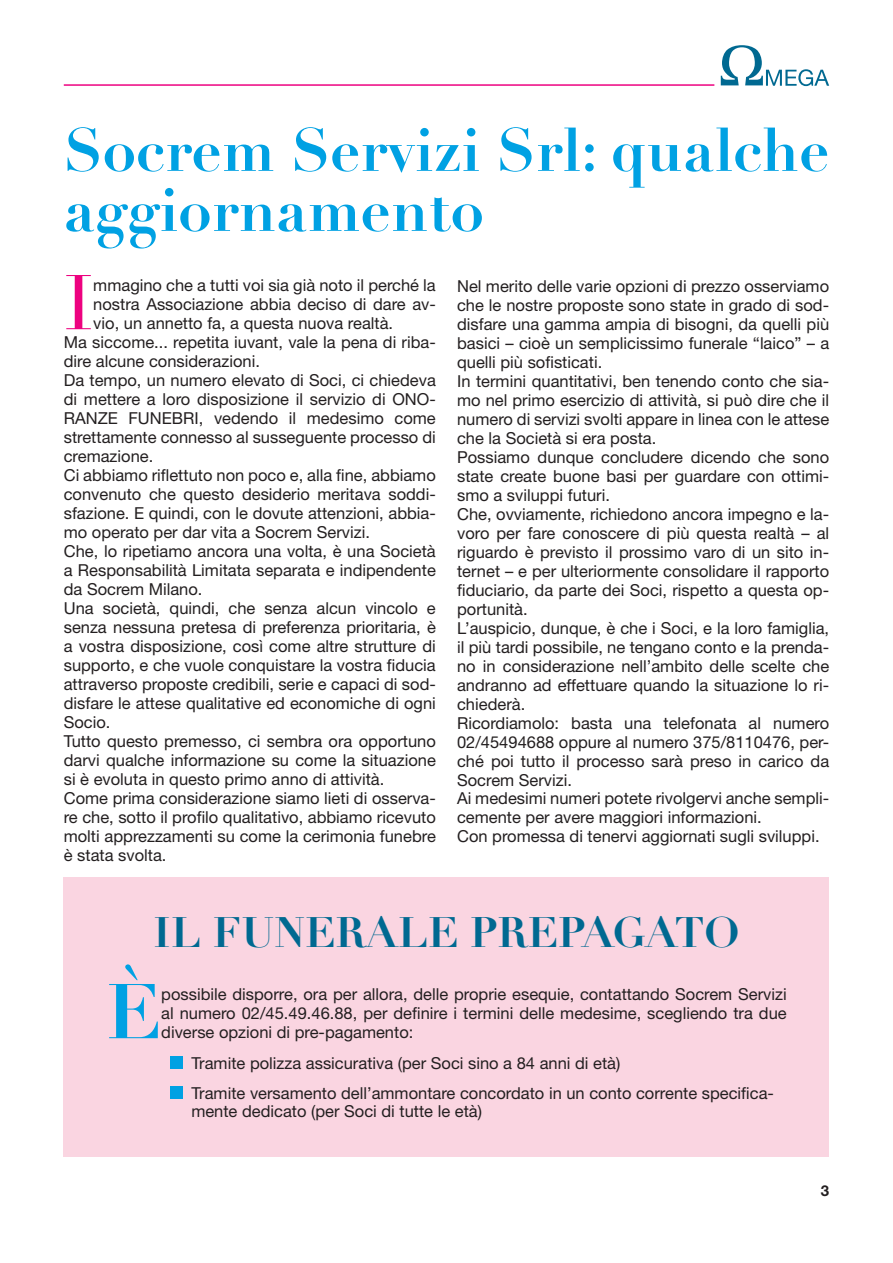
<style>
.page{position:relative;width:893px;height:1263px;background:#fff}
.page>*{position:absolute;margin:0;border:0;box-sizing:border-box;transform-origin:0 0}
.t1{font:76.2px "Didot LT Std";color:#ed0280}
.t2{font:700 76.2px "Didot LT Std";color:#00a1e3}
.t3{font:700 60px/60px "Didot LT Std";color:#00a1e3}
.t4{font:700 42px "Didot LT Std";color:#006991}
.t5{font:16.5px/18.9px "Helvetica Neue LT Std";color:#231f20}
.t6{font:700 15px "Helvetica Neue LT Std";color:#231f20}
</style>
<div class="page">
<hr style="left:64px;top:84px;width:650px;height:2px;background:#ed0280">
<svg style="left:721px;top:45px;width:108px;height:41px"></svg>
<div style="left:64px;top:877px;width:765px;height:280px;background:#fad5e1"></div>
<div style="left:170px;top:1056px;width:13px;height:13px;background:#00a1e3"></div>
<div style="left:170px;top:1086px;width:13px;height:13px;background:#00a1e3"></div>
<h2 class="t3" style="left:64px;top:121px;width:767px">Socrem Servizi Srl: qualche aggiornamento</h2>
<p class="t5" style="left:457px;top:277px;width:374px">Nel merito delle varie opzioni di prezzo osserviamo che le nostre proposte sono state in grado di sod&shy;disfare una gamma ampia di bisogni, da quelli più basici – cioè un semplicissimo funerale “laico” – a quelli più sofisticati.<br>In termini quantitativi, ben tenendo conto che sia&shy;mo nel primo esercizio di attività, si può dire che il numero di servizi svolti appare in linea con le attese che la Società si era posta.<br>Possiamo dunque concludere dicendo che sono state create buone basi per guardare con ottimi&shy;smo a sviluppi futuri.<br>Che, ovviamente, richiedono ancora impegno e la&shy;voro per fare conoscere di più questa realtà – al riguardo è previsto il prossimo varo di un sito in&shy;ternet – e per ulteriormente consolidare il rapporto fiduciario, da parte dei Soci, rispetto a questa op&shy;portunità.<br>L’auspicio, dunque, è che i Soci, e la loro famiglia, il più tardi possibile, ne tengano conto e la prenda&shy;no in considerazione nell’ambito delle scelte che andranno ad effettuare quando la situazione lo ri&shy;chiederà.<br>Ricordiamolo: basta una telefonata al numero 02/45494688 oppure al numero 375/8110476, per&shy;ché poi tutto il processo sarà preso in carico da Socrem Servizi.<br>Ai medesimi numeri potete rivolgervi anche sempli&shy;cemente per avere maggiori informazioni.<br>Con promessa di tenervi aggiornati sugli sviluppi.</p>
<h1 class="t1" style="left:64px;top:257px;width:31px">I</h1>
<p class="t5" style="left:93px;top:276px;width:344px">mmagino che a tutti voi sia già noto il perché la</p>
<p class="t5" style="left:93px;top:295px;width:344px">nostra Associazione abbia deciso di dare av-</p>
<p class="t5" style="left:93px;top:314px;width:301px">vio, un annetto fa, a questa nuova realtà.</p>
<p class="t5" style="left:64px;top:333px;width:374px">Ma siccome... repetita iuvant, vale la pena di riba-</p>
<p class="t5" style="left:64px;top:352px;width:198px">dire alcune considerazioni.</p>
<p class="t5" style="left:64px;top:371px;width:374px">Da tempo, un numero elevato di Soci, ci chiedeva</p>
<p class="t5" style="left:64px;top:390px;width:374px">di mettere a loro disposizione il servizio di ONO-</p>
<p class="t5" style="left:64px;top:409px;width:374px">RANZE FUNEBRI, vedendo il medesimo come</p>
<p class="t5" style="left:64px;top:427px;width:374px">strettamente connesso al susseguente processo di</p>
<p class="t5" style="left:64px;top:446px;width:91px">cremazione.</p>
<p class="t5" style="left:64px;top:465px;width:374px">Ci abbiamo riflettuto non poco e, alla fine, abbiamo</p>
<p class="t5" style="left:64px;top:484px;width:374px">convenuto che questo desiderio meritava soddi-</p>
<p class="t5" style="left:64px;top:503px;width:374px">sfazione. E quindi, con le dovute attenzioni, abbia-</p>
<p class="t5" style="left:64px;top:522px;width:308px">mo operato per dar vita a Socrem Servizi.</p>
<p class="t5" style="left:64px;top:541px;width:374px">Che, lo ripetiamo ancora una volta, è una Società</p>
<p class="t5" style="left:64px;top:560px;width:374px">a Responsabilità Limitata separata e indipendente</p>
<p class="t5" style="left:64px;top:579px;width:140px">da Socrem Milano.</p>
<p class="t5" style="left:64px;top:598px;width:374px">Una società, quindi, che senza alcun vincolo e</p>
<p class="t5" style="left:64px;top:617px;width:374px">senza nessuna pretesa di preferenza prioritaria, è</p>
<p class="t5" style="left:64px;top:636px;width:374px">a vostra disposizione, così come altre strutture di</p>
<p class="t5" style="left:64px;top:655px;width:374px">supporto, e che vuole conquistare la vostra fiducia</p>
<p class="t5" style="left:64px;top:674px;width:374px">attraverso proposte credibili, serie e capaci di sod-</p>
<p class="t5" style="left:64px;top:693px;width:374px">disfare le attese qualitative ed economiche di ogni</p>
<p class="t5" style="left:64px;top:712px;width:48px">Socio.</p>
<p class="t5" style="left:64px;top:731px;width:374px">Tutto questo premesso, ci sembra ora opportuno</p>
<p class="t5" style="left:64px;top:750px;width:374px">darvi qualche informazione su come la situazione</p>
<p class="t5" style="left:64px;top:769px;width:322px">si è evoluta in questo primo anno di attività.</p>
<p class="t5" style="left:64px;top:788px;width:374px">Come prima considerazione siamo lieti di osserva-</p>
<p class="t5" style="left:64px;top:807px;width:374px">re che, sotto il profilo qualitativo, abbiamo ricevuto</p>
<p class="t5" style="left:64px;top:826px;width:374px">molti apprezzamenti su come la cerimonia funebre</p>
<p class="t5" style="left:64px;top:845px;width:104px">è stata svolta.</p>
<h3 class="t4" style="left:154px;top:906px;width:587px">IL FUNERALE PREPAGATO</h3>
<h1 class="t2" style="left:106px;top:964px;width:56px">È</h1>
<p class="t5" style="left:161px;top:985px;width:627px;text-align:justify">possibile disporre, ora per allora, delle proprie esequie, contattando Socrem Servizi al numero 02/45.49.46.88, per definire i termini delle medesime, scegliendo tra due diverse opzioni di pre-pagamento:</p>
<p class="t5" style="left:191px;top:1047px;width:584px;line-height:30.6px">Tramite polizza assicurativa (per Soci sino a 84 anni di età)<br>Tramite versamento dell’ammontare concordato in un conto corrente specifica-</p>
<p class="t5" style="left:191px;top:1101px;width:292px">mente dedicato (per Soci di tutte le età)</p>
<p class="t6" style="left:821px;top:1181px;width:10px">3</p>
</div>
